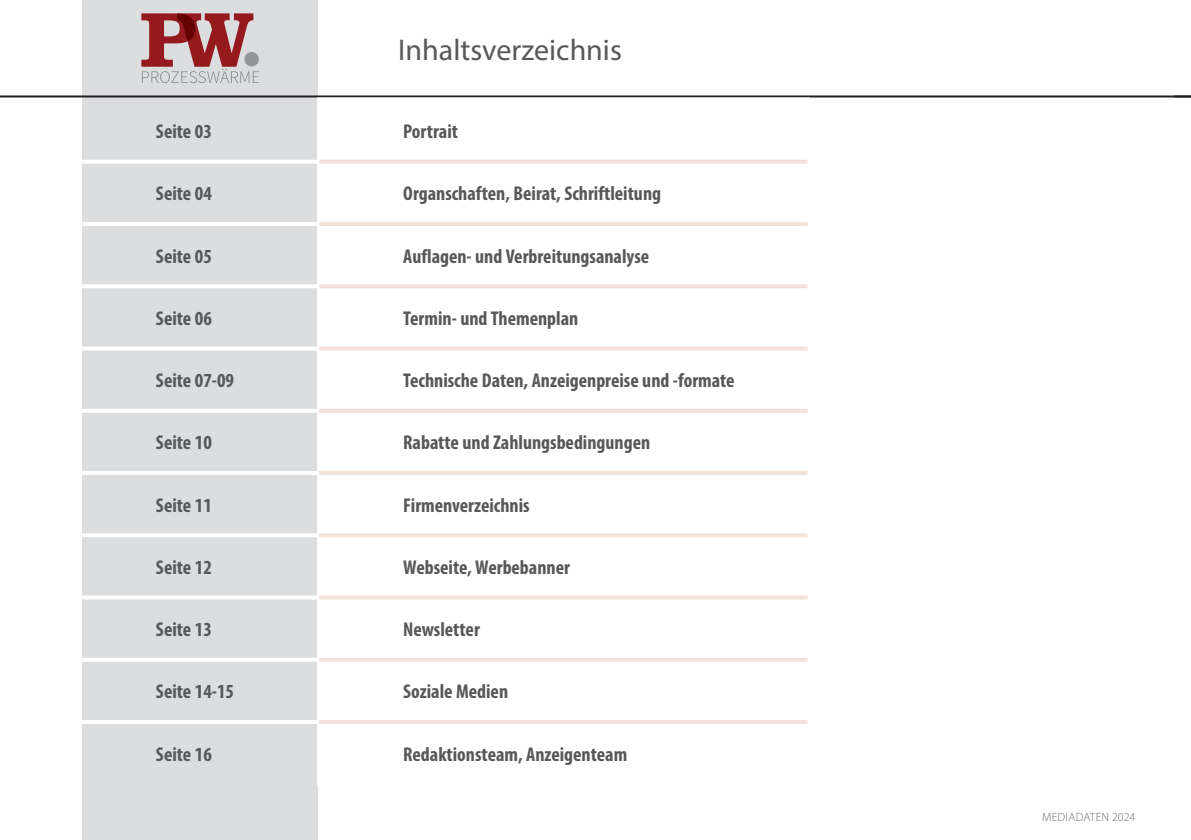
<style>
.page{position:relative;width:1191px;height:840px;background:#fff}
.page>*{position:absolute;margin:0;border:0;box-sizing:border-box;transform-origin:0 0}
.t1{font:30px "Myriad Pro";color:#57585a}
.t2{font:700 condensed 20px "Myriad Pro";color:#57585a}
.t3{font:300 12px "Myriad Pro";letter-spacing:.02em;color:#6c6d70}
</style>
<div class="page">
<div style="left:82px;top:0;width:236px;height:839px;background:#dcdddf"></div>
<hr style="left:0;top:95px;width:1191px;height:2px;background:#231f20">
<svg style="left:1174px;top:95px;width:17px;height:1px"></svg>
<svg style="left:141px;top:13px;width:118px;height:70px"></svg>
<div style="left:244px;top:52px;width:15px;height:14px;background:#939598;border-radius:50%"></div>
<svg style="left:82px;top:350px;width:235px;height:374px"></svg>
<hr style="left:82px;top:160px;width:235px;height:4px;background:#fff">
<hr style="left:82px;top:222px;width:235px;height:4px;background:#fff">
<hr style="left:82px;top:284px;width:235px;height:4px;background:#fff">
<svg style="left:82px;top:346px;width:235px;height:4px"></svg>
<svg style="left:82px;top:408px;width:235px;height:4px"></svg>
<svg style="left:82px;top:470px;width:235px;height:4px"></svg>
<hr style="left:82px;top:533px;width:235px;height:4px;background:#fff">
<svg style="left:82px;top:595px;width:235px;height:4px"></svg>
<svg style="left:82px;top:657px;width:235px;height:4px"></svg>
<svg style="left:82px;top:719px;width:235px;height:4px"></svg>
<hr style="left:317px;top:101px;width:2px;height:61px;background:#fff">
<svg style="left:317px;top:97px;width:492px;height:4px"></svg>
<hr style="left:317px;top:162px;width:2px;height:62px;background:#fff">
<hr style="left:317px;top:224px;width:2px;height:62px;background:#fff">
<hr style="left:317px;top:286px;width:2px;height:62px;background:#fff">
<hr style="left:317px;top:348px;width:2px;height:62px;background:#fff">
<hr style="left:317px;top:410px;width:2px;height:62px;background:#fff">
<hr style="left:317px;top:472px;width:2px;height:63px;background:#fff">
<hr style="left:317px;top:535px;width:2px;height:62px;background:#fff">
<hr style="left:317px;top:597px;width:2px;height:62px;background:#fff">
<hr style="left:317px;top:659px;width:2px;height:62px;background:#fff">
<hr style="left:317px;top:721px;width:2px;height:60px;background:#fff">
<hr style="left:317px;top:781px;width:492px;height:4px;background:#fff">
<hr style="left:319px;top:160px;width:488px;height:4px;background:#f4e2d9">
<hr style="left:319px;top:222px;width:488px;height:4px;background:#f4e2d9">
<hr style="left:319px;top:284px;width:488px;height:4px;background:#f4e2d9">
<svg style="left:319px;top:346px;width:488px;height:4px;background:#f5e5dd"></svg>
<svg style="left:319px;top:409px;width:488px;height:3px"></svg>
<svg style="left:319px;top:471px;width:488px;height:3px"></svg>
<hr style="left:319px;top:533px;width:488px;height:4px;background:#f4e2d9">
<svg style="left:319px;top:595px;width:488px;height:4px;background:#f5e5dd"></svg>
<svg style="left:319px;top:658px;width:488px;height:3px"></svg>
<svg style="left:319px;top:720px;width:488px;height:3px"></svg>
<h1 class="t1" style="left:398px;top:31px;width:225px">Inhaltsverzeichnis</h1>
<p class="t2" style="left:156px;top:119px;width:57px">Seite 03</p>
<p class="t2" style="left:403px;top:119px;width:56px">Portrait</p>
<p class="t2" style="left:156px;top:181px;width:57px">Seite 04</p>
<p class="t2" style="left:403px;top:181px;width:259px">Organschaften, Beirat, Schriftleitung</p>
<p class="t2" style="left:156px;top:243px;width:57px">Seite 05</p>
<p class="t2" style="left:403px;top:243px;width:247px">Auflagen- und Verbreitungsanalyse</p>
<p class="t2" style="left:156px;top:305px;width:57px">Seite 06</p>
<p class="t2" style="left:403px;top:305px;width:177px">Termin- und Themenplan</p>
<p class="t2" style="left:156px;top:368px;width:80px">Seite 07-09</p>
<p class="t2" style="left:403px;top:368px;width:333px">Technische Daten, Anzeigenpreise und -formate</p>
<p class="t2" style="left:156px;top:430px;width:57px">Seite 10</p>
<p class="t2" style="left:403px;top:430px;width:248px">Rabatte und Zahlungsbedingungen</p>
<p class="t2" style="left:156px;top:492px;width:57px">Seite 11</p>
<p class="t2" style="left:403px;top:492px;width:128px">Firmenverzeichnis</p>
<p class="t2" style="left:156px;top:554px;width:57px">Seite 12</p>
<p class="t2" style="left:403px;top:554px;width:168px">Webseite, Werbebanner</p>
<p class="t2" style="left:156px;top:616px;width:57px">Seite 13</p>
<p class="t2" style="left:403px;top:616px;width:78px">Newsletter</p>
<p class="t2" style="left:156px;top:678px;width:80px">Seite 14-15</p>
<p class="t2" style="left:403px;top:678px;width:106px">Soziale Medien</p>
<p class="t2" style="left:156px;top:741px;width:57px">Seite 16</p>
<p class="t2" style="left:403px;top:741px;width:226px">Redaktionsteam, Anzeigenteam</p>
<p class="t3" style="left:1042px;top:808px;width:95px">MEDIADATEN 2024</p>
</div>
